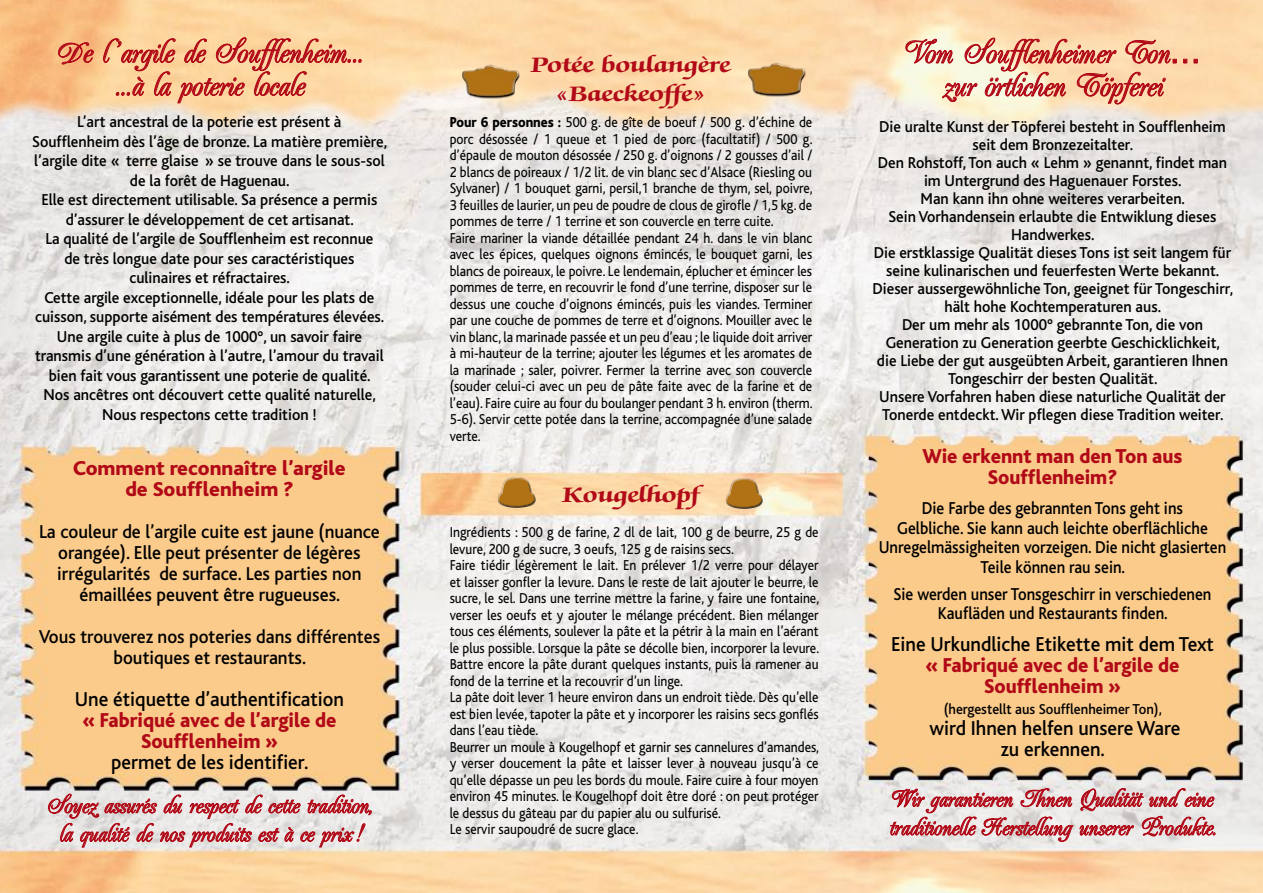
<style>
.page{position:relative;width:1263px;height:893px;background:#fff}
.page>*{position:absolute;margin:0;border:0;box-sizing:border-box;transform-origin:0 0}
.t1{font:31.5px/33px "Poetic DB Normal";color:#b10917;text-align:center}
.t2{font:24px/28.5px "Poetic DB Normal";color:#b10917;text-align:center}
.t3{font:700 24px/28.8px "Zapf Chancery IT Cby BT";color:#b10917;text-align:center;scale:1.2 1}
.t4{font:500 21px/21px "Bliss";color:#000;text-align:center;scale:.95 1}
.t5{font:800 21px/21px "Bliss";color:#b10917;text-align:center;scale:.95 1}
.t6{font:800 21px/21px "Bliss";color:#b10917;text-align:center}
.t7{font:500 19.5px/21px "Bliss";color:#000;text-align:center;scale:.95 1}
.t8{font:500 18px/19.5px "Bliss";color:#000;text-align:center;scale:.9 1}
.t9{font:500 16.5px/18px "Bliss";color:#000;text-align:center;scale:.95 1}
.t10{font:15px/16.5px "Bliss";color:#000;scale:.9 1}
.t11{font:500 15px "Bliss";color:#000;scale:.95 1}
.s1{font-weight:800}
</style>
<div class="page">
<img style="left:0;top:0;width:1263px;height:893px">
<svg style="left:58px;top:42px;width:36px;height:23px"></svg>
<svg style="left:103px;top:37px;width:259px;height:67px;background:#efb389"></svg>
<svg style="left:48px;top:793px;width:324px;height:55px;background:#dbb7b8"></svg>
<svg style="left:1183px;top:59px;width:4px;height:4px"></svg>
<svg style="left:1194px;top:59px;width:3px;height:4px"></svg>
<svg style="left:905px;top:37px;width:271px;height:68px;background:#ecbda2"></svg>
<svg style="left:890px;top:788px;width:183px;height:54px;background:#daaeaf"></svg>
<svg style="left:1079px;top:788px;width:137px;height:49px;background:#d8a9ac"></svg>
<img style="left:496px;top:476px;width:41px;height:32px">
<img style="left:723px;top:477px;width:41px;height:32px">
<img style="left:452px;top:56px;width:74px;height:49px">
<img style="left:738px;top:54px;width:74px;height:49px">
<h1 class="t1" style="left:56px;top:36px;width:308px">De l’argile de Soufflenheim... ...à la poterie locale</h1>
<p class="t9" style="left:32px;top:112px;width:375px;line-height:19.5px">L’art ancestral de la poterie est présent à Soufflenheim dès l’âge de bronze. La matière première, l’argile dite « terre glaise » se trouve dans le sous-sol de la forêt de Haguenau.<br>Elle est directement utilisable. Sa présence a permis d’assurer le développement de cet artisanat.<br>La qualité de l’argile de Soufflenheim est reconnue<br>de très longue date pour ses caractéristiques culinaires et réfractaires.<br>Cette argile exceptionnelle, idéale pour les plats de cuisson, supporte aisément des températures élevées.<br>Une argile cuite à plus de 1000°, un savoir faire transmis d’une génération à l’autre, l’amour du travail bien fait vous garantissent une poterie de qualité.<br>Nos ancêtres ont découvert cette qualité naturelle, Nous respectons cette tradition !</p>
<h3 class="t6" style="left:73px;top:458px;width:274px">Comment reconnaître l’argile de Soufflenheim ?</h3>
<h3 class="t7" style="left:39px;top:522px;width:360px">La couleur de l’argile cuite est jaune (nuance orangée). Elle peut présenter de légères irrégularités de surface. Les parties non émaillées peuvent être rugueuses.</h3>
<h3 class="t7" style="left:39px;top:627px;width:361px">Vous trouverez nos poteries dans différentes boutiques et restaurants.</h3>
<h3 class="t4" style="left:75px;top:689px;width:285px">Une étiquette d’authentification</h3>
<h3 class="t5" style="left:82px;top:710px;width:269px">« Fabriqué avec de l’argile de<br>Soufflenheim »</h3>
<h3 class="t4" style="left:111px;top:752px;width:209px">permet de les identifier.</h3>
<h2 class="t2" style="left:46px;top:791px;width:327px">Soyez assurés du respect de cette tradition, la qualité de nos produits est à ce prix!</h2>
<h2 class="t3" style="left:531px;top:51px;width:168px">Potée boulangère «Baeckeoffe»</h2>
<p class="t10" style="left:450px;top:114px;width:405px"><span class="s1">Pour 6 personnes :</span> 500 g. de gîte de boeuf / 500 g. d’échine de porc désossée / 1 queue et 1 pied de porc (facultatif) / 500 g. d’épaule de mouton désossée / 250 g. d’oignons / 2 gousses d’ail / 2 blancs de poireaux / 1/2 lit. de vin blanc sec d’Alsace (Riesling ou Sylvaner) / 1 bouquet garni, persil,1 branche de thym, sel, poivre, 3 feuilles de laurier, un peu de poudre de clous de girofle / 1,5 kg. de pommes de terre / 1 terrine et son couvercle en terre cuite.<br>Faire mariner la viande détaillée pendant 24 h. dans le vin blanc avec les épices, quelques oignons émincés, le bouquet garni, les blancs de poireaux, le poivre. Le lendemain, éplucher et émincer les pommes de terre, en recouvrir le fond d’une terrine, disposer sur le dessus une couche d’oignons émincés, puis les viandes. Terminer par une couche de pommes de terre et d’oignons. Mouiller avec le vin blanc, la marinade passée et un peu d’eau ; le liquide doit arriver à mi-hauteur de la terrine; ajouter les légumes et les aromates de la marinade ; saler, poivrer. Fermer la terrine avec son couvercle (souder celui-ci avec un peu de pâte faite avec de la farine et de l’eau). Faire cuire au four du boulanger pendant 3 h. environ (therm.<br>5-6). Servir cette potée dans la terrine, accompagnée d’une salade verte.</p>
<h2 class="t3" style="left:562px;top:482px;width:116px">Kougelhopf</h2>
<p class="t10" style="left:450px;top:524px;width:412px">Ingrédients : 500 g de farine, 2 dl de lait, 100 g de beurre, 25 g de levure, 200 g de sucre, 3 oeufs, 125 g de raisins secs.<br>Faire tiédir légèrement le lait. En prélever 1/2 verre pour délayer et laisser gonfler la levure. Dans le reste de lait ajouter le beurre, le sucre, le sel. Dans une terrine mettre la farine, y faire une fontaine, verser les oeufs et y ajouter le mélange précédent. Bien mélanger tous ces éléments, soulever la pâte et la pétrir à la main en l’aérant le plus possible. Lorsque la pâte se décolle bien, incorporer la levure.<br>Battre encore la pâte durant quelques instants, puis la ramener au fond de la terrine et la recouvrir d’un linge.<br>La pâte doit lever 1 heure environ dans un endroit tiède. Dès qu’elle est bien levée, tapoter la pâte et y incorporer les raisins secs gonflés dans l’eau tiède.<br>Beurrer un moule à Kougelhopf et garnir ses cannelures d’amandes, y verser doucement la pâte et laisser lever à nouveau jusqu’à ce qu’elle dépasse un peu les bords du moule. Faire cuire à four moyen environ 45 minutes. le Kougelhopf doit être doré : on peut protéger le dessus du gâteau par du papier alu ou sulfurisé.<br>Le servir saupoudré de sucre glace.</p>
<h1 class="t1" style="left:904px;top:37px;width:299px">Vom Soufflenheimer Ton… zur örtlichen Töpferei</h1>
<p class="t9" style="left:872px;top:118px;width:381px">Die uralte Kunst der Töpferei besteht in Soufflenheim seit dem Bronzezeitalter.<br>Den Rohstoff, Ton auch « Lehm » genannt, findet man im Untergrund des Haguenauer Forstes.<br>Man kann ihn ohne weiteres verarbeiten.<br>Sein Vorhandensein erlaubte die Entwiklung dieses Handwerkes.<br>Die erstklassige Qualität dieses Tons ist seit langem für seine kulinarischen und feuerfesten Werte bekannt.<br>Dieser aussergewöhnliche Ton, geeignet für Tongeschirr, hält hohe Kochtemperaturen aus.<br>Der um mehr als 1000° gebrannte Ton, die von Generation zu Generation geerbte Geschicklichkeit,<br>die Liebe der gut ausgeübten Arbeit, garantieren Ihnen Tongeschirr der besten Qualität.<br>Unsere Vorfahren haben diese naturliche Qualität der Tonerde entdeckt. Wir pflegen diese Tradition weiter.</p>
<h3 class="t5" style="left:922px;top:446px;width:275px">Wie erkennt man den Ton aus<br>Soufflenheim?</h3>
<p class="t8" style="left:879px;top:499px;width:388px">Die Farbe des gebrannten Tons geht ins<br>Gelbliche. Sie kann auch leichte oberflächliche Unregelmässigheiten vorzeigen. Die nicht glasierten Teile können rau sein.</p>
<p class="t8" style="left:893px;top:584px;width:355px">Sie werden unser Tonsgeschirr in verschiedenen<br>Kaufläden und Restaurants finden.</p>
<h3 class="t4" style="left:891px;top:634px;width:341px">Eine Urkundliche Etikette mit dem Text</h3>
<h3 class="t5" style="left:925px;top:655px;width:269px">« Fabriqué avec de l’argile de<br>Soufflenheim »</h3>
<p class="t11" style="left:944px;top:701px;width:231px">(hergestellt aus Soufflenheimer Ton),</p>
<h3 class="t4" style="left:929px;top:718px;width:266px">wird Ihnen helfen unsere Ware zu erkennen.</h3>
<h2 class="t2" style="left:889px;top:785px;width:329px;text-align:left">Wir garantieren Ihnen Qualität und eine traditionelle Herstellung unserer Produkte.</h2>
</div>
